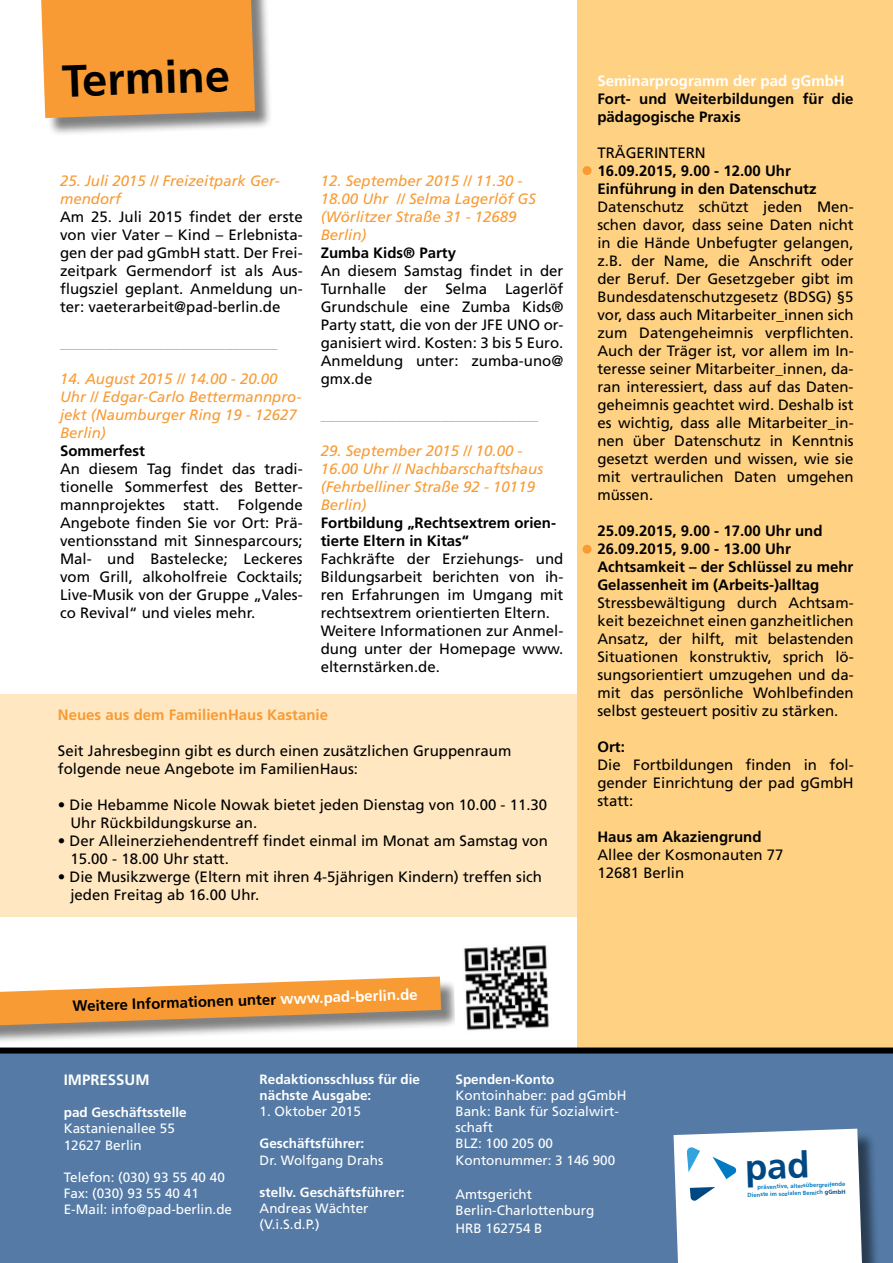
<style>
.page{position:relative;width:893px;height:1263px;background:#fff}
.page>*{position:absolute;margin:0;border:0;box-sizing:border-box;transform-origin:0 0}
.t1{font:700 45px "Frutiger";color:#000}
.t2{font:15px/18px "Frutiger";color:#000;text-align:justify}
.t3{font:700 15px/18px "Frutiger";color:#000}
.t4{font:italic 15px/18px "Frutiger";color:#f89b34}
.t5{font:15px "Frutiger";color:#f89b34}
.t6{font:700 15px "Frutiger";color:#fff}
.t7{font:700 15px "Frutiger";color:#f89b34}
.t8{font:13.5px/16.2px "Frutiger";color:#fff}
.t9{font:700 13.5px/16.2px "Frutiger";color:#fff}
.t10{font:700 5.85px/7.5px "Frutiger";color:#007bc3;text-align:right}
.s1{color:#fff}
.s2{color:#004883}
</style>
<div class="page">
<div style="left:0;top:694px;width:611px;height:223px;background:#ffe8c1"></div>
<div style="left:577px;top:0;width:316px;height:1064px;background:#ffd283"></div>
<div style="left:42px;top:0;width:231px;height:137px;background:#000;opacity:.5"></div>
<div style="left:41px;top:0;width:214px;height:118px;background:#f89b34"></div>
<div style="left:0;top:1047px;width:893px;height:216px;background:#547aa5"></div>
<div style="left:676px;top:1131px;width:208px;height:132px;background:#000;opacity:.5"></div>
<div style="left:0;top:979px;width:460px;height:67px;background:#000;opacity:.5"></div>
<svg style="left:0;top:976px;width:441px;height:49px"></svg>
<div style="left:583px;top:545px;width:9px;height:9px;background:#f89b34;border-radius:50%"></div>
<div style="left:583px;top:166px;width:9px;height:9px;background:#f89b34;border-radius:50%"></div>
<svg style="left:453px;top:979px;width:7px;height:54px"></svg>
<img style="left:464px;top:945px;width:85px;height:86px">
<svg style="left:673px;top:1129px;width:189px;height:134px"></svg>
<h1 class="t1" style="left:61px;top:55px;width:169px;rotate:-2deg">Termine</h1>
<p class="t4" style="left:60px;top:172px;width:221px">25. Juli 2015 // Freizeitpark Ger&shy;mendorf</p>
<p class="t2" style="left:60px;top:208px;width:244px">Am 25. Juli 2015 findet der erste von vier Vater – Kind – Erlebnista&shy;gen der pad gGmbH statt. Der Frei&shy;zeitpark Germendorf ist als Aus&shy;flugsziel geplant. Anmeldung un&shy;ter: vaeterarbeit@pad-berlin.de</p>
<p class="t5" style="left:60px;top:334px;width:219px">_____________________________</p>
<p class="t4" style="left:60px;top:370px;width:243px">14. August 2015 // 14.00 - 20.00<br>Uhr // Edgar-Carlo Bettermannpro&shy;jekt (Naumburger Ring 19 - 12627<br>Berlin)</p>
<p class="t3" style="left:60px;top:442px;width:87px">Sommerfest</p>
<p class="t2" style="left:60px;top:460px;width:244px">An diesem Tag findet das tradi&shy;tionelle Sommerfest des Better&shy;mannprojektes statt. Folgende Angebote finden Sie vor Ort: Prä&shy;ventionsstand mit Sinnesparcours; Mal- und Bastelecke; Leckeres vom Grill, alkoholfreie Cocktails; Live-Musik von der Gruppe „Vales&shy;co Revival“ und vieles mehr.</p>
<p class="t4" style="left:321px;top:172px;width:217px">12. September 2015 // 11.30 -<br>18.00 Uhr // Selma Lagerlöf GS (Wörlitzer Straße 31 - 12689<br>Berlin)</p>
<p class="t3" style="left:321px;top:244px;width:137px">Zumba Kids® Party</p>
<p class="t2" style="left:321px;top:262px;width:244px">An diesem Samstag findet in der Turnhalle der Selma Lagerlöf Grundschule eine Zumba Kids® Party statt, die von der JFE UNO or&shy;ganisiert wird. Kosten: 3 bis 5 Euro.<br>Anmeldung unter: zumba-uno@ gmx.de</p>
<p class="t5" style="left:321px;top:406px;width:219px">_____________________________</p>
<p class="t4" style="left:321px;top:442px;width:224px">29. September 2015 // 10.00 -<br>16.00 Uhr // Nachbarschaftshaus (Fehrbelliner Straße 92 - 10119<br>Berlin)</p>
<p class="t3" style="left:321px;top:514px;width:237px">Fortbildung „Rechtsextrem orien&shy;tierte Eltern in Kitas“</p>
<p class="t2" style="left:321px;top:550px;width:244px;text-align:left">Fachkräfte der Erziehungs- und<br>Bildungsarbeit berichten von ih&shy;ren Erfahrungen im Umgang mit rechtsextrem orientierten Eltern.<br>Weitere Informationen zur Anmel&shy;dung unter der Homepage www. elternstärken.de.</p>
<p class="t7" style="left:58px;top:706px;width:272px">Neues aus dem FamilienHaus Kastanie</p>
<p class="t2" style="left:58px;top:741px;width:455px">Seit Jahresbeginn gibt es durch einen zusätzlichen Gruppenraum folgende neue Angebote im FamilienHaus:</p>
<p class="t2" style="left:70px;top:795px;width:478px;text-indent:-13px">• Die Hebamme Nicole Nowak bietet jeden Dienstag von 10.00 - 11.30<br>Uhr Rückbildungskurse an.</p>
<p class="t2" style="left:70px;top:831px;width:479px;text-indent:-13px">• Der Alleinerziehendentreff findet einmal im Monat am Samstag von<br>15.00 - 18.00 Uhr statt.</p>
<p class="t2" style="left:70px;top:867px;width:473px;text-indent:-13px">• Die Musikzwerge (Eltern mit ihren 4-5jährigen Kindern) treffen sich jeden Freitag ab 16.00 Uhr.</p>
<p class="t3" style="left:72px;top:997px;width:347px;rotate:-2deg">Weitere Informationen unter<span class="s1">www.pad-berlin.de</span></p>
<p class="t6" style="left:597px;top:72px;width:249px">Seminarprogramm der pad gGmbH</p>
<p class="t3" style="left:597px;top:90px;width:258px">Fort- und Weiterbildungen für die pädagogische Praxis</p>
<p class="t2" style="left:597px;top:144px;width:110px">TRÄGERINTERN</p>
<p class="t3" style="left:597px;top:162px;width:221px">16.09.2015, 9.00 - 12.00 Uhr<br>Einführung in den Datenschutz</p>
<p class="t2" style="left:597px;top:198px;width:258px">Datenschutz schützt jeden Men&shy;schen davor, dass seine Daten nicht in die Hände Unbefugter gelangen, z.B. der Name, die Anschrift oder der Beruf. Der Gesetzgeber gibt im Bundesdatenschutzgesetz (BDSG) §5 vor, dass auch Mitarbeiter_innen sich zum Datengeheimnis verpflichten.<br>Auch der Träger ist, vor allem im In&shy;teresse seiner Mitarbeiter_innen, da&shy;ran interessiert, dass auf das Daten&shy;geheimnis geachtet wird. Deshalb ist es wichtig, dass alle Mitarbeiter_in&shy;nen über Datenschutz in Kenntnis gesetzt werden und wissen, wie sie mit vertraulichen Daten umgehen müssen.</p>
<p class="t3" style="left:597px;top:522px;width:257px">25.09.2015, 9.00 - 17.00 Uhr und<br>26.09.2015, 9.00 - 13.00 Uhr<br>Achtsamkeit – der Schlüssel zu mehr<br>Gelassenheit im (Arbeits-)alltag</p>
<p class="t2" style="left:597px;top:594px;width:258px">Stressbewältigung durch Achtsam&shy;keit bezeichnet einen ganzheitlichen Ansatz, der hilft, mit belastenden Situationen konstruktiv, sprich lö&shy;sungsorientiert umzugehen und da&shy;mit das persönliche Wohlbefinden selbst gesteuert positiv zu stärken.</p>
<p class="t3" style="left:597px;top:738px;width:29px">Ort:</p>
<p class="t2" style="left:597px;top:756px;width:258px">Die Fortbildungen finden in fol&shy;gender Einrichtung der pad gGmbH statt:</p>
<p class="t3" style="left:597px;top:828px;width:166px">Haus am Akaziengrund</p>
<p class="t2" style="left:597px;top:846px;width:187px">Allee der Kosmonauten 77<br>12681 Berlin</p>
<p class="t6" style="left:64px;top:1071px;width:85px">Impressum</p>
<p class="t9" style="left:64px;top:1104px;width:125px">pad Geschäftsstelle</p>
<p class="t8" style="left:64px;top:1120px;width:113px">Kastanienallee 55<br>12627 Berlin</p>
<p class="t8" style="left:64px;top:1169px;width:170px">Telefon: (030) 93 55 40 40<br>Fax: (030) 93 55 40 41<br>E-Mail: info@pad-berlin.de</p>
<p class="t9" style="left:260px;top:1071px;width:162px">Redaktionsschluss für die nächste Ausgabe:</p>
<p class="t8" style="left:260px;top:1103px;width:103px">1. Oktober 2015</p>
<p class="t9" style="left:260px;top:1135px;width:106px">Geschäftsführer:</p>
<p class="t8" style="left:260px;top:1152px;width:125px">Dr. Wolfgang Drahs</p>
<p class="t9" style="left:260px;top:1184px;width:147px">stellv. Geschäftsführer:</p>
<p class="t8" style="left:260px;top:1200px;width:110px">Andreas Wächter (V.i.S.d.P.)</p>
<p class="t9" style="left:455px;top:1071px;width:101px">Spenden-Konto</p>
<p class="t8" style="left:455px;top:1087px;width:173px">Kontoinhaber: pad gGmbH<br>Bank: Bank für Sozialwirt&shy;schaft<br>BLZ: 100 205 00<br>Kontonummer: 3 146 900</p>
<p class="t8" style="left:455px;top:1186px;width:140px">Amtsgericht<br>Berlin-Charlottenburg</p>
<p class="t8" style="left:455px;top:1220px;width:89px">HRB 162754 B</p>
<p class="t10" style="left:747px;top:1183px;width:100px;rotate:-2deg">präventive, altersübergreifende<br>Dienste im sozialen Bereich <span class="s2">gGmbH</span></p>
</div>
